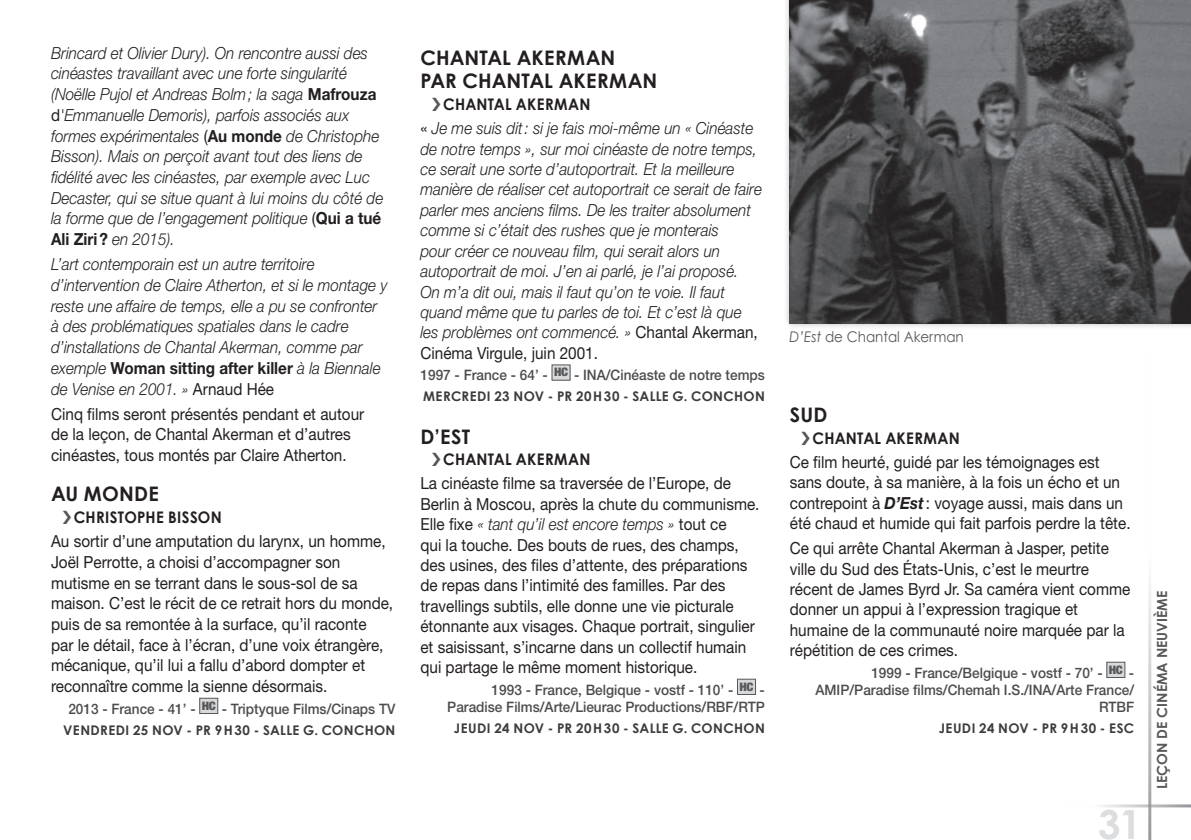
<style>
.page{position:relative;width:1191px;height:840px;background:#fff}
.page>*{position:absolute;margin:0;border:0;box-sizing:border-box;transform-origin:0 0}
.t1{font:700 40px "Century Gothic";color:#dcdddf}
.t2{font:700 20px/23px "Century Gothic";letter-spacing:.005em;color:#231f20}
.t3{font:16.6px/20.4px "Helvetica Neue";color:#231f20;scale:.92 1}
.t4{font:italic 300 16.6px/20.6px "Helvetica Neue";color:#231f20;scale:.92 1}
.t5{font:700 16px "Century Gothic";letter-spacing:.015em;color:#231f20;scale:.94 1}
.t6{font:14.6px "Century Gothic";color:#57585a;scale:.92 1}
.t7{font:500 14.4px/17px "Helvetica Neue";color:#4b4c4d;text-align:right;scale:.94 1}
.t8{font:700 14px "Century Gothic";color:#57585a}
.t9{font:700 13.4px "Century Gothic";letter-spacing:.03em;color:#3c3c3d}
.s1{font-weight:700;font-style:normal}
.s2{font-weight:400;font-style:normal}
.s3{font-weight:300;font-style:italic}
.s4{font-style:italic}
.s5{font-weight:700;font-style:italic}
</style>
<div class="page">
<hr style="left:1148px;top:348px;width:3px;height:491px;background:#939598">
<hr style="left:1060px;top:804px;width:131px;height:3px;background:#939598">
<div style="left:783px;top:0;width:408px;height:329px;background:#231f20;opacity:.3"></div>
<img style="left:789px;top:0;width:402px;height:323px">
<div style="left:200px;top:697px;width:18px;height:16px;background:#d8d9db"></div>
<div style="left:199px;top:697px;width:19px;height:16px;border:1px solid #57585a"></div>
<div style="left:552px;top:364px;width:18px;height:16px;background:#d8d9db"></div>
<div style="left:737px;top:678px;width:18px;height:16px;background:#d8d9db"></div>
<div style="left:737px;top:678px;width:19px;height:16px;border:1px solid #57585a"></div>
<div style="left:1106px;top:661px;width:18px;height:16px;background:#d8d9db"></div>
<div style="left:1106px;top:661px;width:19px;height:16px;border:1px solid #57585a"></div>
<p class="t4" style="left:51px;top:42px;width:363px">Brincard et Olivier Dury). On rencontre aussi des cinéastes travaillant avec une forte singularité (Noëlle Pujol et Andreas Bolm; la saga <span class="s1">Mafrouza </span><span class="s2">d</span>'Emmanuelle Demoris), parfois associés aux formes expérimentales <span class="s2">(</span><span class="s1">Au monde</span> de Christophe Bisson). Mais on perçoit avant tout des liens de fidélité avec les cinéastes, par exemple avec Luc Decaster, qui se situe quant à lui moins du côté de la forme que de l’engagement politique <span class="s2">(</span><span class="s1">Qui a tué Ali Ziri?</span> en 2015).</p>
<p class="t4" style="left:51px;top:254px;width:367px">L’art contemporain est un autre territoire d’intervention de Claire Atherton, et si le montage y reste une affaire de temps, elle a pu se confronter à des problématiques spatiales dans le cadre d’installations de Chantal Akerman, comme par exemple <span class="s1">Woman sitting after killer</span> à la Biennale de Venise en 2001. » <span class="s2">Arnaud Hée</span></p>
<p class="t3" style="left:51px;top:403px;width:342px">Cinq films seront présentés pendant et autour de la leçon, de Chantal Akerman et d’autres cinéastes, tous montés par Claire Atherton.</p>
<p class="t2" style="left:51px;top:481px;width:107px">AU MONDE</p>
<p class="t5" style="left:74px;top:506px;width:32px">CHRIST</p>
<p class="t5" style="left:124px;top:506px;width:103px">OPHE BISSON</p>
<p class="t3" style="left:51px;top:530px;width:373px">Au sortir d’une amputation du larynx, un homme, Joël Perrotte, a choisi d’accompagner son mutisme en se terrant dans le sous-sol de sa maison. C’est le récit de ce retrait hors du monde, puis de sa remontée à la surface, qu’il raconte<br>par le détail, face à l’écran, d’une voix étrangère, mécanique, qu’il lui a fallu d’abord dompter et reconnaître comme la sienne désormais.</p>
<p class="t7" style="left:68px;top:699px;width:349px">2013 - France - 41’ - <sup>HC</sup> - Triptyque Films/Cinaps TV</p>
<p class="t9" style="left:63px;top:721px;width:224px">VEN DREDI 25 NOV - PR 9H30 - SALLE</p>
<p class="t9" style="left:303px;top:721px;width:94px">G. CONCHON</p>
<p class="t2" style="left:420px;top:46px;width:138px">CHANTAL AKERM</p>
<p class="t2" style="left:420px;top:46px;width:193px;text-indent:165px">AN<br>PAR CHANTALAKERM</p>
<p class="t2" style="left:628px;top:69px;width:28px">AN</p>
<p class="t5" style="left:443px;top:94px;width:111px">CHANTAL AKERM</p>
<p class="t5" style="left:568px;top:94px;width:23px">AN</p>
<p class="t4" style="left:420px;top:118px;width:373px"><span class="s2">«</span> Je me suis dit: si je fais moi-même un « Cinéaste de notre temps », sur moi cinéaste de notre temps, ce serait une sorte d’autoportrait. Et la meilleure manière de réaliser cet autoportrait ce serait de faire parler mes anciens films. De les traiter absolument comme si c’était des rushes que je monterais<br>pour créer ce nouveau film, qui serait alors un autoportrait de moi. J’en ai parlé, je l’ai proposé.<br>On m’a dit oui, mais il faut qu’on te voie. Il faut quand même que tu parles de toi. Et c’est là que les problèmes ont commencé. » <span class="s2">Chantal Akerman, Cinéma Virgule, juin 2001.</span></p>
<p class="t7" style="left:420px;top:366px;width:368px">1997 - France - 64’ - <sup>HC</sup> - INA/Cinéaste de notre temps</p>
<p class="t9" style="left:423px;top:387px;width:22px">MERCRE</p>
<p class="t9" style="left:477px;top:387px;width:180px">DI 23 N OV - PR 20H30 - SALLE</p>
<p class="t9" style="left:672px;top:387px;width:94px">G. CONCHON</p>
<p class="t2" style="left:420px;top:424px;width:41px">D’EST</p>
<p class="t5" style="left:443px;top:449px;width:111px">CHANTAL AKERM</p>
<p class="t5" style="left:568px;top:449px;width:23px">AN</p>
<p class="t3" style="left:420px;top:472px;width:370px">La cinéaste filme sa traversée de l’Europe, de Berlin à Moscou, après la chute du communisme.<br>Elle fixe <span class="s3">« tant qu’il est encore temps »</span> tout ce<br>qui la touche. Des bouts de rues, des champs, des usines, des files d’attente, des préparations de repas dans l’intimité des familles. Par des travellings subtils, elle donne une vie picturale étonnante aux visages. Chaque portrait, singulier et saisissant, s’incarne dans un collectif humain qui partage le même moment historique.</p>
<p class="t7" style="left:447px;top:680px;width:339px">1993 - France, Belgique - vostf - 110’ - <sup>HC</sup> -<br>Paradise Films/Arte/Lieurac Productions/RBF/RTP</p>
<p class="t9" style="left:454px;top:718px;width:203px">JEU DI 24 NOV - PR 20H30 - SALLE</p>
<p class="t9" style="left:672px;top:718px;width:94px">G. CONCHON</p>
<p class="t6" style="left:789px;top:328px;width:191px"><span class="s4">D’Est</span> de Chantal Akerman</p>
<p class="t2" style="left:790px;top:403px;width:39px">SUD</p>
<p class="t5" style="left:812px;top:428px;width:111px">CHANTAL AKERM</p>
<p class="t5" style="left:937px;top:428px;width:23px">AN</p>
<p class="t3" style="left:790px;top:451px;width:372px">Ce film heurté, guidé par les témoignages est sans doute, à sa manière, à la fois un écho et un contrepoint à <span class="s5">D’Est</span>: voyage aussi, mais dans un été chaud et humide qui fait parfois perdre la tête.</p>
<p class="t3" style="left:790px;top:537px;width:372px">Ce qui arrête Chantal Akerman à Jasper, petite ville du Sud des États-Unis, c’est le meurtre récent de James Byrd Jr. Sa caméra vient comme donner un appui à l’expression tragique et humaine de la communauté noire marquée par la répétition de ces crimes.</p>
<p class="t7" style="left:815px;top:663px;width:341px">1999 - France/Belgique - vostf - 70’ - <sup>HC</sup> -<br>AMIP/Paradise films/Chemah I.S./INA/Arte France/<br>RTBF</p>
<p class="t9" style="left:938px;top:718px;width:197px">JEU DI 24 NOV - PR 9H30 - ESC</p>
<h1 class="t1" style="left:1098px;top:799px;width:45px">31</h1>
<p class="t8" style="left:1153px;top:788px;width:198px;rotate:-90deg">LEÇON DE CINÉMA NEUVIÈME</p>
</div>
